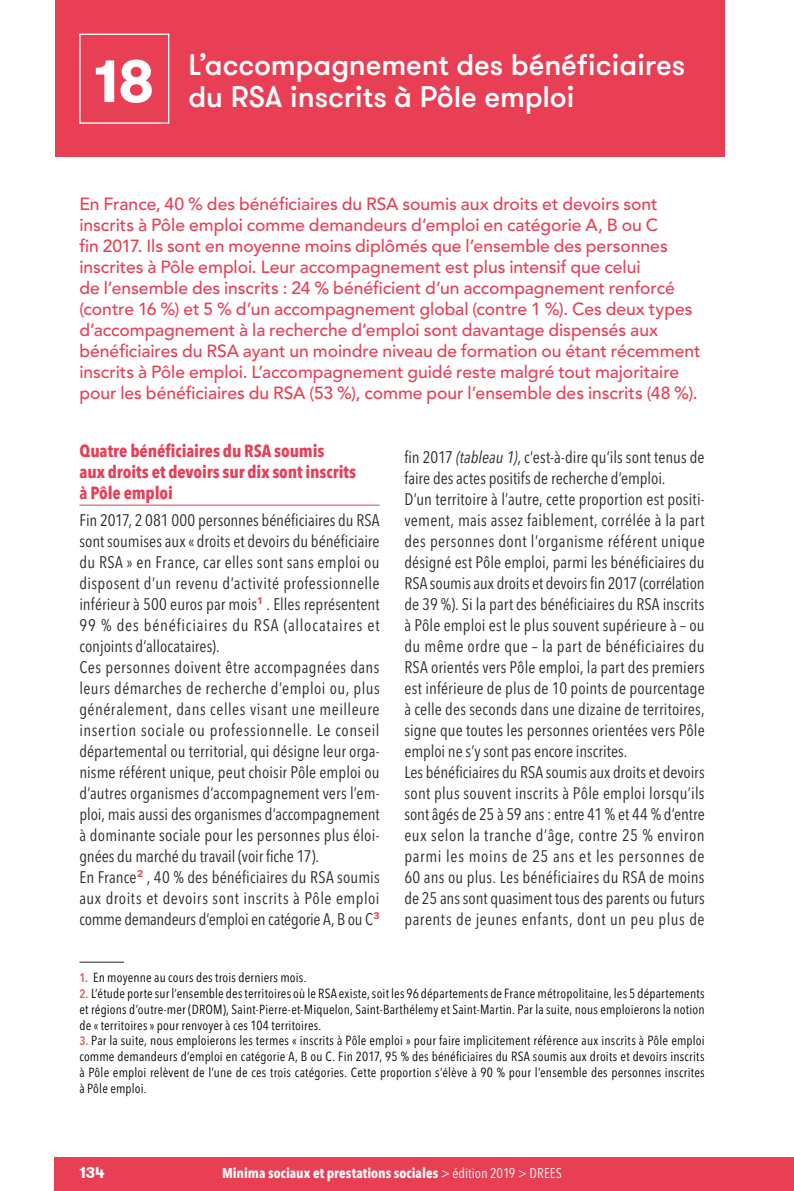
<style>
.page{position:relative;width:794px;height:1191px;background:#fff}
.page>*{position:absolute;margin:0;border:0;box-sizing:border-box;transform-origin:0 0}
.Fiche_num{font:700 59.5px "GT Walsheim";color:#fff}
.Titre_1__Titre_Fiche{font:500 29.75px/32.4px "GT Walsheim";letter-spacing:-.005em;color:#fff}
.Chapo{font:500 17.5px/21px "Avenir LT Std";color:#e83f55}
.Titre_2__Inter{font:700 condensed 17.5px/21px "Avenir Next LT Pro";letter-spacing:-.005em;color:#e83f55}
.Texte_Couleur{font:condensed 16.62px/21px "Avenir Next LT Pro";letter-spacing:.005em;color:#282827;text-align:justify}
.t1{font:700 15.75px "GT Walsheim";color:#fff}
.t2{font:700 condensed 14px "Avenir Next LT Pro";letter-spacing:.005em;color:#fff}
.t3{font:condensed 13.12px/15.8px "Avenir Next LT Pro";letter-spacing:.015em;color:#000;text-align:justify}
.s1{font-style:italic}
.s2{font-weight:600;font-size:12.25px;color:#eb5863}
.s3{font-weight:400}
</style>
<div class="page">
<div style="left:55px;top:1157px;width:739px;height:34px;background:#e83f55"></div>
<div style="left:55px;top:0;width:669px;height:156px;background:#e83f55"></div>
<div style="left:79px;top:34px;width:90px;height:90px;border:1px solid #fff"></div>
<hr style="left:79px;top:961px;width:45px;height:1px;background:#282827">
<hr style="left:79px;top:505px;width:300px;height:1px;background:#e83f55">
<p class="Fiche_num" style="left:94px;top:43px;width:62px">18</p>
<p class="Titre_1__Titre_Fiche" style="left:189px;top:47px;width:498px">L’accompagnement des bénéficiaires du RSA inscrits à Pôle emploi</p>
<p class="Chapo" style="left:79px;top:194px;width:623px">En France, 40 % des bénéficiaires du RSA soumis aux droits et devoirs sont inscrits à Pôle emploi comme demandeurs d’emploi en catégorie A, B ou C<br>fin 2017. Ils sont en moyenne moins diplômés que l’ensemble des personnes inscrites à Pôle emploi. Leur accompagnement est plus intensif que celui<br>de l’ensemble des inscrits : 24 % bénéficient d’un accompagnement renforcé (contre 16 %) et 5 % d’un accompagnement global (contre 1 %). Ces deux types d’accompagnement à la recherche d’emploi sont davantage dispensés aux bénéficiaires du RSA ayant un moindre niveau de formation ou étant récemment inscrits à Pôle emploi. L’accompagnement guidé reste malgré tout majoritaire pour les bénéficiaires du RSA (53 %), comme pour l’ensemble des inscrits (48 %).</p>
<p class="Titre_2__Inter" style="left:79px;top:440px;width:278px">Quatre bénéficiaires du RSA soumis<br>aux droits et devoirs sur dix sont inscrits à Pôle emploi</p>
<p class="Texte_Couleur" style="left:79px;top:509px;width:302px">Fin 2017, 2 081 000 personnes bénéficiaires du RSA sont soumises aux « droits et devoirs du bénéficiaire du RSA » en France, car elles sont sans emploi ou disposent d’un revenu d’activité professionnelle inférieur à 500 euros par mois<sup>1</sup> . Elles représentent 99 % des bénéficiaires du RSA (allocataires et conjoints d’allocataires).</p>
<p class="Texte_Couleur" style="left:79px;top:656px;width:302px">Ces personnes doivent être accompagnées dans leurs démarches de recherche d’emploi ou, plus généralement, dans celles visant une meilleure insertion sociale ou professionnelle. Le conseil départemental ou territorial, qui désigne leur orga&shy;nisme référent unique, peut choisir Pôle emploi ou d’autres organismes d’accompagnement vers l’em&shy;ploi, mais aussi des organismes d’accompagnement à dominante sociale pour les personnes plus éloi&shy;gnées du marché du travail (voir fiche 17).</p>
<p class="Texte_Couleur" style="left:79px;top:866px;width:302px">En France<sup>2</sup> , 40 % des bénéficiaires du RSA soumis aux droits et devoirs sont inscrits à Pôle emploi comme demandeurs d’emploi en catégorie A, B ou C<sup>3</sup></p>
<p class="Texte_Couleur" style="left:404px;top:446px;width:302px">fin 2017 <span class="s1">(tableau 1)</span>, c’est-à-dire qu’ils sont tenus de faire des actes positifs de recherche d’emploi.</p>
<p class="Texte_Couleur" style="left:404px;top:488px;width:302px">D’un territoire à l’autre, cette proportion est positi&shy;vement, mais assez faiblement, corrélée à la part des personnes dont l’organisme référent unique désigné est Pôle emploi, parmi les bénéficiaires du RSA soumis aux droits et devoirs fin 2017 (corrélation de 39 %). Si la part des bénéficiaires du RSA inscrits à Pôle emploi est le plus souvent supérieure à – ou du même ordre que – la part de bénéficiaires du RSA orientés vers Pôle emploi, la part des premiers est inférieure de plus de 10 points de pourcentage à celle des seconds dans une dizaine de territoires, signe que toutes les personnes orientées vers Pôle emploi ne s’y sont pas encore inscrites.</p>
<p class="Texte_Couleur" style="left:404px;top:761px;width:302px">Les bénéficiaires du RSA soumis aux droits et devoirs sont plus souvent inscrits à Pôle emploi lorsqu’ils sont âgés de 25 à 59 ans : entre 41 % et 44 % d’entre eux selon la tranche d’âge, contre 25 % environ parmi les moins de 25 ans et les personnes de 60 ans ou plus. Les bénéficiaires du RSA de moins de 25 ans sont quasiment tous des parents ou futurs parents de jeunes enfants, dont un peu plus de</p>
<p class="t3" style="left:79px;top:970px;width:227px"><span class="s2">1.</span> En moyenne au cours des trois derniers mois.</p>
<p class="t3" style="left:79px;top:985px;width:627px"><span class="s2">2.</span> L’étude porte sur l’ensemble des territoires où le RSA existe, soit les 96 départements de France métropolitaine, les 5 départements et régions d’outre-mer (DROM), Saint-Pierre-et-Miquelon, Saint-Barthélemy et Saint-Martin. Par la suite, nous emploierons la notion de « territoires » pour renvoyer à ces 104 territoires.</p>
<p class="t3" style="left:79px;top:1033px;width:627px"><span class="s2">3.</span> Par la suite, nous emploierons les termes « inscrits à Pôle emploi » pour faire implicitement référence aux inscrits à Pôle emploi comme demandeurs d’emploi en catégorie A, B ou C. Fin 2017, 95 % des bénéficiaires du RSA soumis aux droits et devoirs inscrits à Pôle emploi relèvent de l’une de ces trois catégories. Cette proportion s’élève à 90 % pour l’ensemble des personnes inscrites à Pôle emploi.</p>
<p class="t1" style="left:79px;top:1162px;width:27px">134</p>
<p class="t2" style="left:222px;top:1165px;width:341px">Minima sociaux et prestations sociales <span class="s3">&gt; édition 2019 &gt; DREES</span></p>
</div>
